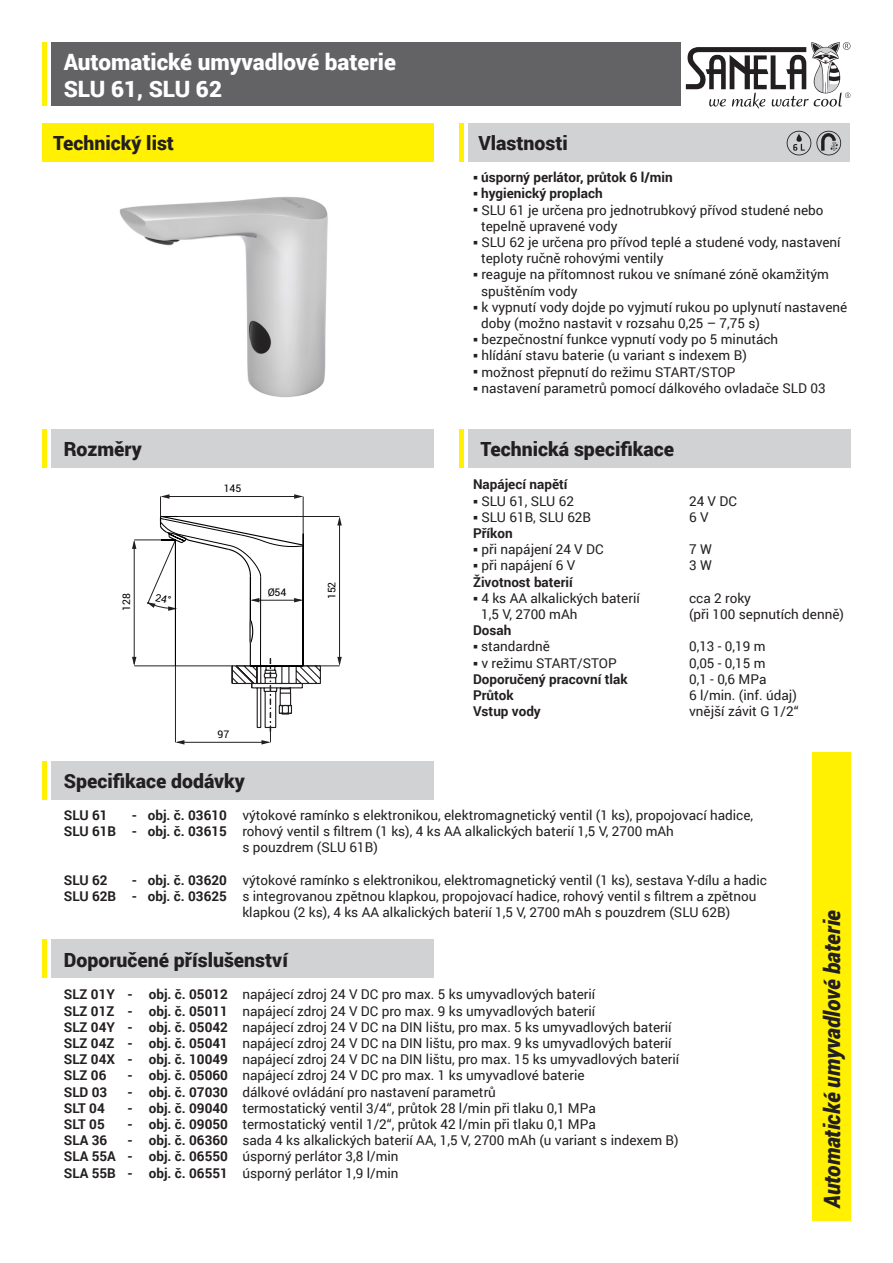
<style>
.page{position:relative;width:893px;height:1263px;background:#fff}
.page>*{position:absolute;margin:0;border:0;box-sizing:border-box;transform-origin:0 0}
.t1{font:900 22.5px "Roboto";color:#fff}
.t2{font:italic 900 22.5px "Roboto";letter-spacing:-.01em;color:#231f20;scale:.95 1}
.t3{font:900 19.5px "Roboto";color:#231f20}
.t4{font:13.5px/16.2px "Roboto";color:#231f20}
.t5{font:700 13.5px "Roboto";color:#231f20}
.t6{font:10.5px "Roboto";color:#000002}
.s1{font-weight:700}
</style>
<div class="page">
<div style="left:51px;top:43px;width:629px;height:63px;background:#636366"></div>
<div style="left:468px;top:123px;width:381px;height:39px;background:#d1d2d4"></div>
<div style="left:51px;top:429px;width:383px;height:39px;background:#d1d2d4"></div>
<div style="left:812px;top:752px;width:38px;height:468px;background:#fff101"></div>
<hr style="left:43px;top:43px;width:4px;height:63px;background:#fff101">
<hr style="left:43px;top:429px;width:4px;height:39px;background:#fff101">
<div style="left:468px;top:429px;width:382px;height:39px;background:#d1d2d4"></div>
<hr style="left:459px;top:429px;width:4px;height:39px;background:#fff101">
<hr style="left:459px;top:123px;width:4px;height:39px;background:#fff101">
<div style="left:51px;top:940px;width:383px;height:38px;background:#d1d2d4"></div>
<hr style="left:43px;top:940px;width:4px;height:38px;background:#fff101">
<div style="left:51px;top:761px;width:383px;height:38px;background:#d1d2d4"></div>
<hr style="left:43px;top:761px;width:4px;height:38px;background:#fff101">
<hr style="left:236px;top:666px;width:104px;height:1px;background:#231f20">
<hr style="left:178px;top:516px;width:162px;height:1px;background:#231f20">
<hr style="left:339px;top:518px;width:1px;height:146px;background:#231f20">
<svg style="left:337px;top:516px;width:5px;height:9px"></svg>
<svg style="left:337px;top:657px;width:5px;height:9px"></svg>
<img style="left:119px;top:197px;width:209px;height:200px">
<div style="left:43px;top:123px;width:391px;height:39px;background:#fff101"></div>
<svg style="left:686px;top:42px;width:164px;height:67px"></svg>
<svg style="left:787px;top:131px;width:54px;height:24px"></svg>
<svg style="left:132px;top:494px;width:190px;height:250px"></svg>
<p class="t1" style="left:64px;top:46px;width:334px">Аutomatické umyvadlové baterie</p>
<p class="t1" style="left:64px;top:73px;width:160px">SLU 61, SLU 62</p>
<p class="t3" style="left:53px;top:129px;width:122px">Technický list</p>
<p class="t3" style="left:64px;top:436px;width:80px">Rozměry</p>
<p class="t6" style="left:120px;top:611px;width:19px;rotate:-90deg">128</p>
<p class="t6" style="left:224px;top:483px;width:19px">145</p>
<p class="t6" style="left:268px;top:586px;width:20px">Ø54</p>
<p class="t6" style="left:326px;top:599px;width:19px;rotate:-90deg">152</p>
<p class="t6" style="left:217px;top:728px;width:13px">97</p>
<p class="t3" style="left:478px;top:129px;width:91px">Vlastnosti</p>
<p class="t5" style="left:473px;top:168px;width:201px">○ úsporný perlátor, průtok 6 l/min</p>
<p class="t5" style="left:473px;top:184px;width:131px">○ hygienický proplach</p>
<p class="t4" style="left:473px;top:201px;width:352px">○ SLU 61 je určena pro jednotrubkový přívod studené nebo</p>
<p class="t4" style="left:481px;top:217px;width:138px">tepelně upravené vody</p>
<p class="t4" style="left:481px;top:233px;width:361px;text-indent:-8px">○ SLU 62 je určena pro přívod teplé a studené vody, nastavení teploty ručně rohovými ventily</p>
<p class="t4" style="left:481px;top:266px;width:349px;text-indent:-8px">○ reaguje na přítomnost rukou ve snímané zóně okamžitým spuštěním vody</p>
<p class="t4" style="left:481px;top:298px;width:368px;text-indent:-8px">○ k vypnutí vody dojde po vyjmutí rukou po uplynutí nastavené doby (možno nastavit v rozsahu 0,25 – 7,75 s)</p>
<p class="t4" style="left:473px;top:331px;width:307px">○ bezpečnostní funkce vypnutí vody po 5 minutách</p>
<p class="t4" style="left:473px;top:347px;width:275px">○ hlídání stavu baterie (u variant s indexem B)</p>
<p class="t4" style="left:473px;top:363px;width:264px">○ možnost přepnutí do režimu START/STOP</p>
<p class="t4" style="left:473px;top:379px;width:354px">○ nastavení parametrů pomocí dálkového ovladače SLD 03</p>
<p class="t3" style="left:480px;top:436px;width:195px">Technická specifikace</p>
<p class="t5" style="left:473px;top:475px;width:96px">Napájecí napětí</p>
<p class="t4" style="left:473px;top:492px;width:102px">○ SLU 61, SLU 62</p>
<p class="t4" style="left:689px;top:492px;width:49px">24 V DC</p>
<p class="t4" style="left:473px;top:508px;width:120px">○ SLU 61B, SLU 62B</p>
<p class="t4" style="left:689px;top:508px;width:21px">6 V</p>
<p class="t5" style="left:473px;top:524px;width:41px">Příkon</p>
<p class="t4" style="left:473px;top:541px;width:132px">○ při napájení 24 V DC</p>
<p class="t4" style="left:689px;top:541px;width:24px">7 W</p>
<p class="t4" style="left:473px;top:557px;width:104px">○ při napájení 6 V</p>
<p class="t4" style="left:689px;top:557px;width:24px">3 W</p>
<p class="t5" style="left:473px;top:572px;width:101px">Životnost baterií</p>
<p class="t4" style="left:473px;top:589px;width:168px">○ 4 ks AA alkalických baterií</p>
<p class="t4" style="left:689px;top:589px;width:63px">cca 2 roky</p>
<p class="t4" style="left:481px;top:606px;width:98px">1,5 V, 2700 mAh</p>
<p class="t4" style="left:689px;top:606px;width:156px">(při 100 sepnutích denně)</p>
<p class="t5" style="left:473px;top:621px;width:40px">Dosah</p>
<p class="t4" style="left:473px;top:638px;width:78px">○ standardně</p>
<p class="t4" style="left:689px;top:638px;width:78px">0,13 - 0,19 m</p>
<p class="t4" style="left:473px;top:654px;width:145px">○ v režimu START/STOP</p>
<p class="t4" style="left:689px;top:654px;width:78px">0,05 - 0,15 m</p>
<p class="t5" style="left:473px;top:669px;width:156px">Doporučený pracovní tlak</p>
<p class="t4" style="left:689px;top:670px;width:79px">0,1 - 0,6 MPa</p>
<p class="t5" style="left:473px;top:686px;width:42px">Průtok</p>
<p class="t4" style="left:689px;top:687px;width:109px">6 l/min. (inf. údaj)</p>
<p class="t5" style="left:473px;top:702px;width:69px">Vstup vody</p>
<p class="t4" style="left:689px;top:703px;width:111px">vnější závit G 1/2“</p>
<p class="t3" style="left:64px;top:767px;width:183px">Specifikace dodávky</p>
<p class="t5" style="left:64px;top:806px;width:45px">SLU 61</p>
<p class="t4" style="left:132px;top:806px;width:623px"><span class="s1">- obj. č. 03610</span> výtokové ramínko s elektronikou, elektromagnetický ventil (1 ks), propojovací hadice,</p>
<p class="t4" style="left:242px;top:823px;width:433px;text-indent:-179px"><span class="s1">SLU 61B - obj. č. 03615</span> rohový ventil s filtrem (1 ks), 4 ks AA alkalických baterií 1,5 V, 2700 mAh s pouzdrem (SLU 61B)</p>
<p class="t5" style="left:64px;top:870px;width:45px">SLU 62</p>
<p class="t4" style="left:132px;top:871px;width:637px"><span class="s1">- obj. č. 03620</span> výtokové ramínko s elektronikou, elektromagnetický ventil (1 ks), sestava Y-dílu a hadic</p>
<p class="t4" style="left:242px;top:887px;width:516px;text-indent:-179px"><span class="s1">SLU 62B - obj. č. 03625</span> s integrovanou zpětnou klapkou, propojovací hadice, rohový ventil s filtrem a zpětnou klapkou (2 ks), 4 ks AA alkalických baterií 1,5 V, 2700 mAh s pouzdrem (SLU 62B)</p>
<p class="t3" style="left:64px;top:946px;width:226px">Doporučené příslušenství</p>
<p class="t4" style="left:64px;top:986px;width:533px"><span class="s1">SLZ 01Y - obj. č. 05012</span> napájecí zdroj 24 V DC pro max. 5 ks umyvadlových baterií</p>
<p class="t4" style="left:64px;top:1002px;width:533px"><span class="s1">SLZ 01Z - obj. č. 05011</span> napájecí zdroj 24 V DC pro max. 9 ks umyvadlových baterií</p>
<p class="t4" style="left:64px;top:1018px;width:609px"><span class="s1">SLZ 04Y - obj. č. 05042</span> napájecí zdroj 24 V DC na DIN lištu, pro max. 5 ks umyvadlových baterií</p>
<p class="t4" style="left:64px;top:1035px;width:609px"><span class="s1">SLZ 04Z - obj. č. 05041</span> napájecí zdroj 24 V DC na DIN lištu, pro max. 9 ks umyvadlových baterií</p>
<p class="t4" style="left:64px;top:1051px;width:617px"><span class="s1">SLZ 04X - obj. č. 10049</span> napájecí zdroj 24 V DC na DIN lištu, pro max. 15 ks umyvadlových baterií</p>
<p class="t5" style="left:64px;top:1066px;width:44px">SLZ 06</p>
<p class="t4" style="left:128px;top:1067px;width:458px"><span class="s1">- obj. č. 05060</span> napájecí zdroj 24 V DC pro max. 1 ks umyvadlové baterie</p>
<p class="t5" style="left:64px;top:1082px;width:45px">SLD 03</p>
<p class="t4" style="left:128px;top:1083px;width:370px"><span class="s1">- obj. č. 07030</span> dálkové ovládání pro nastavení parametrů</p>
<p class="t5" style="left:64px;top:1098px;width:43px">SLT 04</p>
<p class="t4" style="left:128px;top:1099px;width:470px"><span class="s1">- obj. č. 09040</span> termostatický ventil 3/4“, průtok 28 l/min při tlaku 0,1 MPa</p>
<p class="t5" style="left:64px;top:1115px;width:43px">SLT 05</p>
<p class="t4" style="left:128px;top:1116px;width:470px"><span class="s1">- obj. č. 09050</span> termostatický ventil 1/2“, průtok 42 l/min při tlaku 0,1 MPa</p>
<p class="t5" style="left:64px;top:1131px;width:45px">SLA 36</p>
<p class="t4" style="left:128px;top:1132px;width:553px"><span class="s1">- obj. č. 06360</span> sada 4 ks alkalických baterií AA, 1,5 V, 2700 mAh (u variant s indexem B)</p>
<p class="t4" style="left:64px;top:1148px;width:336px"><span class="s1">SLA 55A - obj. č. 06550</span> úsporný perlátor 3,8 l/min</p>
<p class="t4" style="left:64px;top:1164px;width:336px"><span class="s1">SLA 55B - obj. č. 06551</span> úsporný perlátor 1,9 l/min</p>
<p class="t2" style="left:816px;top:1208px;width:315px;rotate:-90deg">Automatické umyvadlové baterie</p>
</div>
